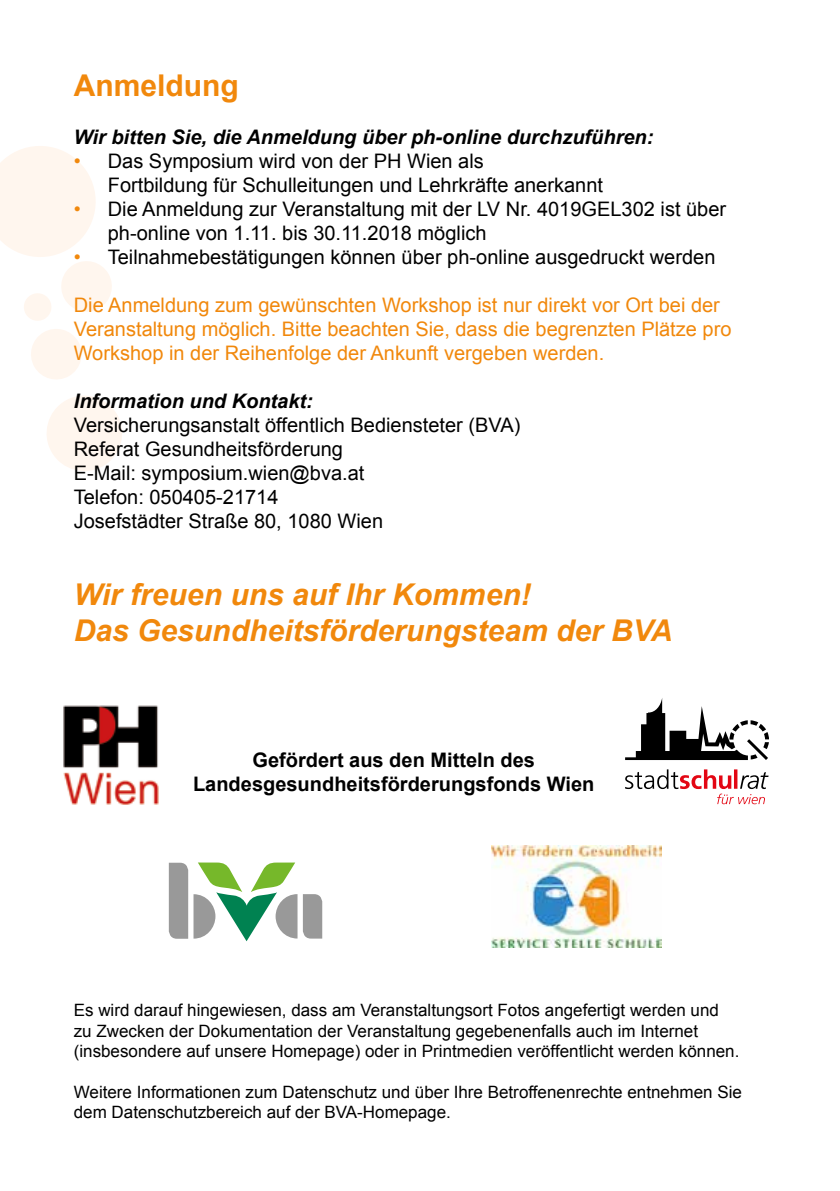
<style>
.page{position:relative;width:840px;height:1191px;background:#fff}
.page>*{position:absolute;margin:0;border:0;box-sizing:border-box;transform-origin:0 0}
.t1{font:italic 700 30px/36px "Arial";color:#f1880c}
.t2{font:700 30px "Arial";color:#f1880c}
.t3{font:20px/24px "Arial";color:#000}
.t4{font:20px/24px "Arial";color:#f1880c}
.t5{font:italic 700 20px "Arial";color:#000}
.t6{font:700 20px/24px "Arial";color:#000;text-align:center}
.t7{font:17px/20.4px "Arial";color:#000}
.s1{color:#f1880c}
</style>
<div class="page">
<svg style="left:0;top:146px;width:122px;height:325px"></svg>
<img style="left:63px;top:705px;width:96px;height:100px">
<svg style="left:625px;top:769px;width:143px;height:35px"></svg>
<svg style="left:625px;top:698px;width:143px;height:62px"></svg>
<svg style="left:303px;top:894px;width:19px;height:44px"></svg>
<svg style="left:169px;top:862px;width:128px;height:79px"></svg>
<img style="left:491px;top:845px;width:169px;height:102px">
<h1 class="t2" style="left:74px;top:65px;width:167px">Anmeldung</h1>
<p class="t5" style="left:74px;top:124px;width:581px">Wir bitten Sie, die Anmeldung über ph-online durchzuführen:</p>
<p class="t3" style="left:108px;top:149px;width:496px;text-indent:-34px"><span class="s1">•</span> Das Symposium wird von der PH Wien als<br>Fortbildung für Schulleitungen und Lehrkräfte anerkannt</p>
<p class="t3" style="left:108px;top:197px;width:619px;text-indent:-34px"><span class="s1">•</span> Die Anmeldung zur Veranstaltung mit der LV Nr. 4019GEL302 ist über ph-online von 1.11. bis 30.11.2018 möglich</p>
<p class="t3" style="left:74px;top:245px;width:642px"><span class="s1">•</span> Teilnahmebestätigungen können über ph-online ausgedruckt werden</p>
<p class="t4" style="left:74px;top:293px;width:659px">Die Anmeldung zum gewünschten Workshop ist nur direkt vor Ort bei der<br>Veranstaltung möglich. Bitte beachten Sie, dass die begrenzten Plätze pro<br>Workshop in der Reihenfolge der Ankunft vergeben werden.</p>
<p class="t5" style="left:74px;top:388px;width:240px">Information und Kontakt:</p>
<p class="t3" style="left:74px;top:413px;width:448px">Versicherungsanstalt öffentlich Bediensteter (BVA)<br>Referat Gesundheitsförderung<br>E-Mail: symposium.wien@bva.at<br>Telefon: 050405-21714<br>Josefstädter Straße 80, 1080 Wien</p>
<h1 class="t1" style="left:74px;top:578px;width:599px">Wir freuen uns auf Ihr Kommen!<br>Das Gesundheitsförderungsteam der BVA</h1>
<p class="t6" style="left:193px;top:748px;width:402px">Gefördert aus den Mitteln des<br>Landesgesundheitsförderungsfonds Wien</p>
<p class="t7" style="left:74px;top:1000px;width:666px">Es wird darauf hingewiesen, dass am Veranstaltungsort Fotos angefertigt werden und zu Zwecken der Dokumentation der Veranstaltung gegebenenfalls auch im Internet (insbesondere auf unsere Homepage) oder in Printmedien veröffentlicht werden können.</p>
<p class="t7" style="left:74px;top:1082px;width:669px">Weitere Informationen zum Datenschutz und über Ihre Betroffenenrechte entnehmen Sie dem Datenschutzbereich auf der BVA-Homepage.</p>
</div>
